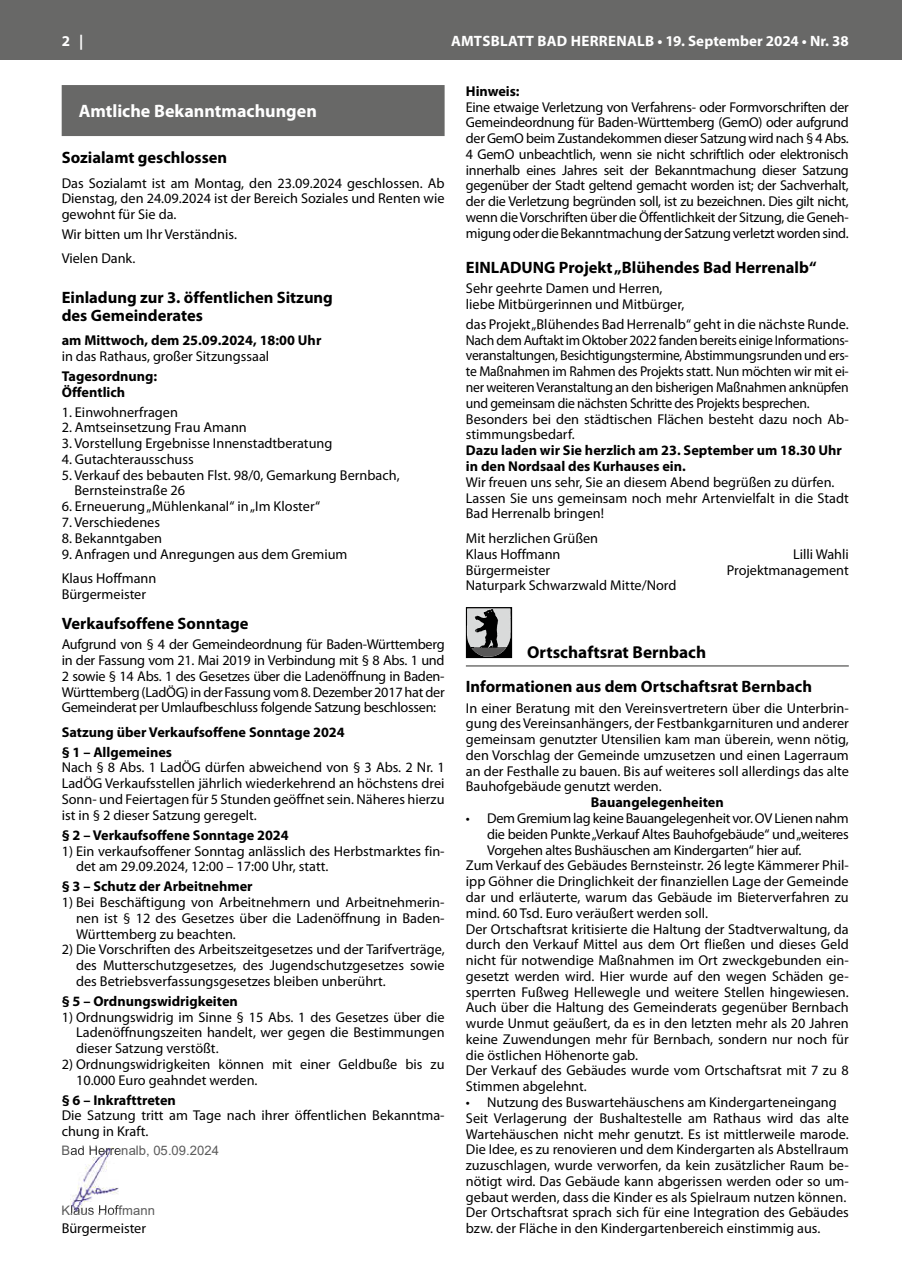
<style>
.page{position:relative;width:902px;height:1280px;background:#fff}
.page>*{position:absolute;margin:0;border:0;box-sizing:border-box;transform-origin:0 0}
.t1{font:700 18px "Myriad Pro";color:#fff}
.t2{font:700 17.25px "Myriad Pro";color:#000}
.t3{font:700 16.5px/18px "Myriad Pro";color:#000}
.t4{font:700 15px "Myriad Pro";letter-spacing:.01em;color:#fff}
.t5{font:14.25px/15.8px "Myriad Pro";color:#000}
.t6{font:14.25px/15.8px "Myriad Pro";letter-spacing:-.02em;color:#000}
.t7{font:700 14.25px/15.8px "Myriad Pro";color:#000}
.t8{font:13.05px "Arial";color:#5b5b5b}
</style>
<div class="page">
<div style="left:0;top:0;width:901px;height:60px;background:#686867"></div>
<div style="left:62px;top:85px;width:382px;height:51px;background:#686867"></div>
<img style="left:70px;top:1157px;width:49px;height:48px">
<img style="left:70px;top:1148px;width:49px;height:9px">
<img style="left:71px;top:1205px;width:48px;height:7px">
<hr style="left:466px;top:665px;width:382px;height:2px;background:#737372">
<svg style="left:466px;top:607px;width:46px;height:51px"></svg>
<p class="t4" style="left:62px;top:31px;width:23px">2 |</p>
<p class="t4" style="left:451px;top:31px;width:399px">AMTSBLATT BAD HERRENALB • 19. September 2024 • Nr. 38</p>
<p class="t1" style="left:79px;top:99px;width:240px">Amtliche Bekanntmachungen</p>
<p class="t3" style="left:62px;top:148px;width:167px">Sozialamt geschlossen</p>
<p class="t5" style="left:62px;top:175px;width:384px;text-align:justify">Das Sozialamt ist am Montag, den 23.09.2024 geschlossen. Ab Dienstag, den 24.09.2024 ist der Bereich Soziales und Renten wie gewohnt für Sie da.</p>
<p class="t5" style="left:62px;top:222px;width:177px;line-height:24.3px">Wir bitten um Ihr Verständnis.<br>Vielen Dank.</p>
<p class="t3" style="left:62px;top:288px;width:273px">Einladung zur 3. öffentlichen Sitzung des Gemeinderates</p>
<p class="t7" style="left:62px;top:332px;width:261px">am Mittwoch, dem 25.09.2024, 18:00 Uhr</p>
<p class="t5" style="left:62px;top:348px;width:209px">in das Rathaus, großer Sitzungssaal</p>
<p class="t7" style="left:62px;top:368px;width:97px">Tagesordnung:<br>Öffentlich</p>
<p class="t5" style="left:62px;top:404px;width:118px">1. Einwohnerfragen</p>
<p class="t5" style="left:62px;top:419px;width:187px">2. Amtseinsetzung Frau Amann</p>
<p class="t5" style="left:62px;top:435px;width:272px">3. Vorstellung Ergebnisse Innenstadtberatung</p>
<p class="t5" style="left:62px;top:451px;width:133px">4. Gutachterausschuss</p>
<p class="t5" style="left:74px;top:467px;width:327px;text-indent:-13px">5. Verkauf des bebauten Flst. 98/0, Gemarkung Bernbach,<br>Bernsteinstraße 26</p>
<p class="t5" style="left:62px;top:498px;width:260px">6. Erneuerung „Mühlenkanal“ in „Im Kloster“</p>
<p class="t5" style="left:62px;top:514px;width:100px">7. Verschiedenes</p>
<p class="t5" style="left:62px;top:530px;width:102px">8. Bekanntgaben</p>
<p class="t5" style="left:62px;top:541px;width:287px;line-height:24.3px">9. Anfragen und Anregungen aus dem Gremium<br>Klaus Hoffmann</p>
<p class="t5" style="left:62px;top:586px;width:86px">Bürgermeister</p>
<p class="t3" style="left:62px;top:614px;width:188px">Verkaufsoffene Sonntage</p>
<p class="t5" style="left:62px;top:636px;width:384px;text-align:justify">Aufgrund von § 4 der Gemeindeordnung für Baden-Württemberg in der Fassung vom 21. Mai 2019 in Verbindung mit § 8 Abs. 1 und 2 sowie § 14 Abs. 1 des Gesetzes über die Ladenöffnung in Baden-Württemberg (LadÖG) in der Fassung vom 8. Dezember 2017 hat der Gemeinderat per Umlaufbeschluss folgende Satzung beschlossen:</p>
<p class="t7" style="left:62px;top:721px;width:284px;line-height:20px">Satzung über Verkaufsoffene Sonntage 2024 § 1 – Allgemeines</p>
<p class="t5" style="left:62px;top:760px;width:384px;text-align:justify">Nach § 8 Abs. 1 LadÖG dürfen abweichend von § 3 Abs. 2 Nr. 1<br>LadÖG Verkaufsstellen jährlich wiederkehrend an höchstens drei Sonn- und Feiertagen für 5 Stunden geöffnet sein. Näheres hierzu ist in § 2 dieser Satzung geregelt.</p>
<p class="t7" style="left:62px;top:827px;width:228px">§ 2 – Verkaufsoffene Sonntage 2024</p>
<p class="t5" style="left:76px;top:843px;width:370px;text-indent:-14px">1) Ein verkaufsoffener Sonntag anlässlich des Herbstmarktes fin&shy;det am 29.09.2024, 12:00 – 17:00 Uhr, statt.</p>
<p class="t7" style="left:62px;top:878px;width:192px">§ 3 – Schutz der Arbeitnehmer</p>
<p class="t5" style="left:76px;top:894px;width:370px;text-align:justify;text-indent:-14px">1) Bei Beschäftigung von Arbeitnehmern und Arbeitnehmerin&shy;nen ist § 12 des Gesetzes über die Ladenöffnung in Baden-Württemberg zu beachten.</p>
<p class="t5" style="left:76px;top:941px;width:370px;text-align:justify;text-indent:-14px">2) Die Vorschriften des Arbeitszeitgesetzes und der Tarifverträge, des Mutterschutzgesetzes, des Jugendschutzgesetzes sowie des Betriebsverfassungsgesetzes bleiben unberührt.</p>
<p class="t7" style="left:62px;top:993px;width:178px">§ 5 – Ordnungswidrigkeiten</p>
<p class="t5" style="left:76px;top:1009px;width:370px;text-align:justify;text-indent:-14px">1) Ordnungswidrig im Sinne § 15 Abs. 1 des Gesetzes über die Ladenöffnungszeiten handelt, wer gegen die Bestimmungen dieser Satzung verstößt.</p>
<p class="t5" style="left:76px;top:1056px;width:370px;text-indent:-14px">2) Ordnungswidrigkeiten können mit einer Geldbuße bis zu<br>10.000 Euro geahndet werden.</p>
<p class="t7" style="left:62px;top:1091px;width:116px">§ 6 – Inkrafttreten</p>
<p class="t5" style="left:62px;top:1107px;width:384px">Die Satzung tritt am Tage nach ihrer öffentlichen Bekanntma&shy;chung in Kraft.</p>
<p class="t8" style="left:62px;top:1141px;width:159px">Bad Herrenalb, 05.09.2024</p>
<p class="t8" style="left:62px;top:1201px;width:95px">Klaus Hoffmann</p>
<p class="t5" style="left:62px;top:1220px;width:86px">Bürgermeister</p>
<p class="t7" style="left:466px;top:83px;width:55px">Hinweis:</p>
<p class="t5" style="left:466px;top:99px;width:384px;text-align:justify">Eine etwaige Verletzung von Verfahrens- oder Formvorschriften der Gemeindeordnung für Baden-Württemberg (GemO) oder aufgrund der GemO beim Zustandekommen dieser Satzung wird nach § 4 Abs.<br>4 GemO unbeachtlich, wenn sie nicht schriftlich oder elektronisch innerhalb eines Jahres seit der Bekanntmachung dieser Satzung gegenüber der Stadt geltend gemacht worden ist; der Sachverhalt, der die Verletzung begründen soll, ist zu bezeichnen. Dies gilt nicht, wenn die Vorschriften über die Öffentlichkeit der Sitzung, die Geneh&shy;migung oder die Bekanntmachung der Satzung verletzt worden sind.</p>
<p class="t3" style="left:466px;top:258px;width:352px">EINLADUNG Projekt „Blühendes Bad Herrenalb“</p>
<p class="t5" style="left:466px;top:280px;width:220px">Sehr geehrte Damen und Herren, liebe Mitbürgerinnen und Mitbürger,</p>
<p class="t6" style="left:466px;top:316px;width:384px">das Projekt „Blühendes Bad Herrenalb“ geht in die nächste Runde.<br>Nach dem Auftakt im Oktober 2022 fanden bereits einige Informations&shy;veranstaltungen, Besichtigungstermine, Abstimmungsrunden und ers&shy;te Maßnahmen im Rahmen des Projekts statt. Nun möchten wir mit ei&shy;ner weiteren Veranstaltung an den bisherigen Maßnahmen anknüpfen und gemeinsam die nächsten Schritte des Projekts besprechen.<br>Besonders bei den städtischen Flächen besteht dazu noch Ab&shy;stimmungsbedarf.</p>
<p class="t7" style="left:466px;top:442px;width:377px">Dazu laden wir Sie herzlich am 23. September um 18.30 Uhr in den Nordsaal des Kurhauses ein.</p>
<p class="t5" style="left:466px;top:474px;width:384px">Wir freuen uns sehr, Sie an diesem Abend begrüßen zu dürfen.<br>Lassen Sie uns gemeinsam noch mehr Artenvielfalt in die Stadt<br>Bad Herrenalb bringen!</p>
<p class="t5" style="left:466px;top:530px;width:134px">Mit herzlichen Grüßen<br>Klaus Hoffmann</p>
<p class="t5" style="left:793px;top:546px;width:57px">Lilli Wahli</p>
<p class="t5" style="left:466px;top:562px;width:86px">Bürgermeister</p>
<p class="t5" style="left:726px;top:562px;width:123px">Projektmanagement</p>
<p class="t5" style="left:466px;top:577px;width:212px">Naturpark Schwarzwald Mitte/Nord</p>
<p class="t2" style="left:527px;top:641px;width:180px">Ortschaftsrat Bernbach</p>
<p class="t3" style="left:466px;top:677px;width:347px">Informationen aus dem Ortschaftsrat Bernbach</p>
<p class="t5" style="left:466px;top:700px;width:384px;text-align:justify">In einer Beratung mit den Vereinsvertretern über die Unterbrin&shy;gung des Vereinsanhängers, der Festbankgarnituren und anderer gemeinsam genutzter Utensilien kam man überein, wenn nötig, den Vorschlag der Gemeinde umzusetzen und einen Lagerraum an der Festhalle zu bauen. Bis auf weiteres soll allerdings das alte Bauhofgebäude genutzt werden.</p>
<p class="t7" style="left:591px;top:794px;width:134px">Bauangelegenheiten</p>
<p class="t6" style="left:466px;top:810px;width:384px">• Dem Gremium lag keine Bauangelegenheit vor. OV Lienen nahm</p>
<p class="t6" style="left:487px;top:826px;width:363px">die beiden Punkte „Verkauf Altes Bauhofgebäude“ und „weiteres</p>
<p class="t6" style="left:487px;top:842px;width:316px">Vorgehen altes Bushäuschen am Kindergarten“ hier auf.</p>
<p class="t5" style="left:466px;top:857px;width:384px">Zum Verkauf des Gebäudes Bernsteinstr. 26 legte Kämmerer Phil-</p>
<p class="t5" style="left:466px;top:873px;width:384px">ipp Göhner die Dringlichkeit der finanziellen Lage der Gemeinde</p>
<p class="t5" style="left:466px;top:889px;width:384px">dar und erläuterte, warum das Gebäude im Bieterverfahren zu</p>
<p class="t5" style="left:466px;top:905px;width:243px">mind. 60 Tsd. Euro veräußert werden soll.</p>
<p class="t5" style="left:466px;top:921px;width:384px">Der Ortschaftsrat kritisierte die Haltung der Stadtverwaltung, da</p>
<p class="t5" style="left:466px;top:936px;width:384px">durch den Verkauf Mittel aus dem Ort fließen und dieses Geld</p>
<p class="t5" style="left:466px;top:952px;width:384px">nicht für notwendige Maßnahmen im Ort zweckgebunden ein-</p>
<p class="t5" style="left:466px;top:968px;width:384px">gesetzt werden wird. Hier wurde auf den wegen Schäden ge-</p>
<p class="t5" style="left:466px;top:984px;width:384px">sperrten Fußweg Hellewegle und weitere Stellen hingewiesen.</p>
<p class="t5" style="left:466px;top:999px;width:384px">Auch über die Haltung des Gemeinderats gegenüber Bernbach</p>
<p class="t5" style="left:466px;top:1015px;width:384px">wurde Unmut geäußert, da es in den letzten mehr als 20 Jahren</p>
<p class="t5" style="left:466px;top:1031px;width:384px">keine Zuwendungen mehr für Bernbach, sondern nur noch für</p>
<p class="t5" style="left:466px;top:1047px;width:174px">die östlichen Höhenorte gab.</p>
<p class="t5" style="left:466px;top:1062px;width:384px">Der Verkauf des Gebäudes wurde vom Ortschaftsrat mit 7 zu 8</p>
<p class="t5" style="left:466px;top:1078px;width:122px">Stimmen abgelehnt.</p>
<p class="t5" style="left:466px;top:1094px;width:384px">• Nutzung des Buswartehäuschens am Kindergarteneingang Seit Verlagerung der Bushaltestelle am Rathaus wird das alte Wartehäuschen nicht mehr genutzt. Es ist mittlerweile marode.<br>Die Idee, es zu renovieren und dem Kindergarten als Abstellraum zuzuschlagen, wurde verworfen, da kein zusätzlicher Raum be&shy;nötigt wird. Das Gebäude kann abgerissen werden oder so um&shy;gebaut werden, dass die Kinder es als Spielraum nutzen können.<br>Der Ortschaftsrat sprach sich für eine Integration des Gebäudes bzw. der Fläche in den Kindergartenbereich einstimmig aus.</p>
</div>
